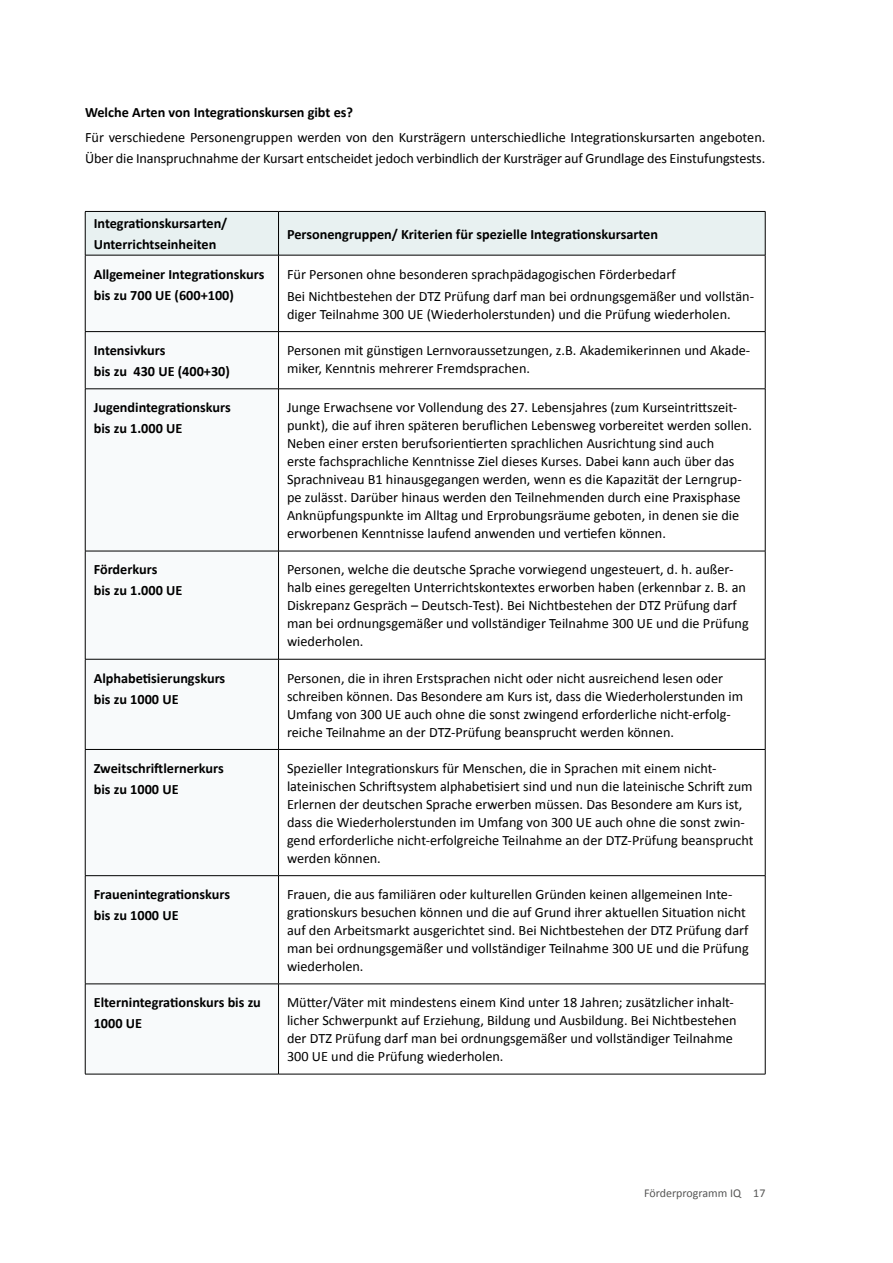
<style>
.page{position:relative;width:893px;height:1263px;background:#fff}
.page>*{position:absolute;margin:0;border:0;box-sizing:border-box;transform-origin:0 0}
.t1{font:14.25px/18px "Calibri";color:#000}
.t2{font:700 14.25px/21px "Calibri";color:#000}
.t3{font:12px "Calibri";color:#575756}
</style>
<div class="page">
<div style="left:86px;top:212px;width:679px;height:43px;background:#e8f1f1"></div>
<svg style="left:86px;top:332px;width:192px;height:742px"></svg>
<hr style="left:85px;top:211px;width:194px;height:1px;background:#000">
<hr style="left:85px;top:212px;width:1px;height:43px;background:#000">
<hr style="left:279px;top:211px;width:486px;height:1px;background:#000">
<hr style="left:278px;top:212px;width:1px;height:43px;background:#000">
<hr style="left:765px;top:212px;width:1px;height:43px;background:#000">
<hr style="left:85px;top:255px;width:194px;height:1px;background:#000">
<hr style="left:85px;top:255px;width:1px;height:76px;background:#000">
<hr style="left:279px;top:255px;width:486px;height:1px;background:#000">
<hr style="left:278px;top:255px;width:1px;height:76px;background:#000">
<hr style="left:765px;top:255px;width:1px;height:76px;background:#000">
<hr style="left:85px;top:331px;width:194px;height:1px;background:#000">
<hr style="left:85px;top:332px;width:1px;height:57px;background:#000">
<hr style="left:279px;top:331px;width:486px;height:1px;background:#000">
<hr style="left:278px;top:332px;width:1px;height:57px;background:#000">
<hr style="left:765px;top:332px;width:1px;height:57px;background:#000">
<hr style="left:85px;top:389px;width:194px;height:1px;background:#000">
<hr style="left:85px;top:389px;width:1px;height:162px;background:#000">
<hr style="left:279px;top:389px;width:486px;height:1px;background:#000">
<hr style="left:278px;top:389px;width:1px;height:162px;background:#000">
<hr style="left:765px;top:389px;width:1px;height:162px;background:#000">
<hr style="left:85px;top:551px;width:194px;height:1px;background:#000">
<hr style="left:85px;top:551px;width:1px;height:108px;background:#000">
<hr style="left:279px;top:551px;width:486px;height:1px;background:#000">
<hr style="left:278px;top:551px;width:1px;height:108px;background:#000">
<hr style="left:765px;top:551px;width:1px;height:108px;background:#000">
<hr style="left:85px;top:659px;width:194px;height:1px;background:#000">
<hr style="left:85px;top:659px;width:1px;height:90px;background:#000">
<hr style="left:279px;top:659px;width:486px;height:1px;background:#000">
<hr style="left:278px;top:659px;width:1px;height:90px;background:#000">
<hr style="left:765px;top:659px;width:1px;height:90px;background:#000">
<hr style="left:85px;top:749px;width:194px;height:1px;background:#000">
<hr style="left:85px;top:750px;width:1px;height:125px;background:#000">
<hr style="left:279px;top:749px;width:486px;height:1px;background:#000">
<hr style="left:278px;top:750px;width:1px;height:125px;background:#000">
<hr style="left:765px;top:750px;width:1px;height:125px;background:#000">
<hr style="left:85px;top:875px;width:194px;height:1px;background:#000">
<hr style="left:85px;top:876px;width:1px;height:108px;background:#000">
<hr style="left:279px;top:875px;width:486px;height:1px;background:#000">
<hr style="left:278px;top:876px;width:1px;height:108px;background:#000">
<hr style="left:765px;top:876px;width:1px;height:108px;background:#000">
<hr style="left:85px;top:984px;width:194px;height:1px;background:#000">
<hr style="left:85px;top:984px;width:1px;height:90px;background:#000">
<hr style="left:279px;top:984px;width:486px;height:1px;background:#000">
<hr style="left:278px;top:984px;width:1px;height:90px;background:#000">
<hr style="left:765px;top:984px;width:1px;height:90px;background:#000">
<hr style="left:85px;top:1074px;width:194px;height:1px;background:#000">
<hr style="left:279px;top:1074px;width:486px;height:1px;background:#000">
<p class="t2" style="left:85px;top:102px;width:270px">Welche Arten von Integrationskursen gibt es?</p>
<p class="t1" style="left:85px;top:127px;width:682px;line-height:21px">Für verschiedene Personengruppen werden von den Kursträgern unterschiedliche Integrationskursarten angeboten.<br>Über die Inanspruchnahme der Kursart entscheidet jedoch verbindlich der Kursträger auf Grundlage des Einstufungstests.</p>
<p class="t2" style="left:94px;top:213px;width:135px">Integrationskursarten/<br>Unterrichtseinheiten</p>
<p class="t2" style="left:287px;top:223px;width:373px">Personengruppen/ Kriterien für spezielle Integrationskursarten</p>
<p class="t2" style="left:94px;top:263px;width:172px">Allgemeiner Integrationskurs bis zu 700 UE (600+100)</p>
<p class="t1" style="left:287px;top:263px;width:468px;line-height:22.2px">Für Personen ohne besonderen sprachpädagogischen Förderbedarf<br>Bei Nichtbestehen der DTZ Prüfung darf man bei ordnungsgemäßer und vollstän-</p>
<p class="t1" style="left:287px;top:305px;width:445px">diger Teilnahme 300 UE (Wiederholerstunden) und die Prüfung wiederholen.</p>
<p class="t2" style="left:94px;top:340px;width:138px">Intensivkurs<br>bis zu 430 UE (400+30)</p>
<p class="t1" style="left:287px;top:341px;width:465px">Personen mit günstigen Lernvoraussetzungen, z.B. Akademikerinnen und Akade&shy;miker, Kenntnis mehrerer Fremdsprachen.</p>
<p class="t2" style="left:94px;top:397px;width:139px">Jugendintegrationskurs bis zu 1.000 UE</p>
<p class="t1" style="left:287px;top:399px;width:467px">Junge Erwachsene vor Vollendung des 27. Lebensjahres (zum Kurseintrittszeit&shy;punkt), die auf ihren späteren beruflichen Lebensweg vorbereitet werden sollen.<br>Neben einer ersten berufsorientierten sprachlichen Ausrichtung sind auch<br>erste fachsprachliche Kenntnisse Ziel dieses Kurses. Dabei kann auch über das Sprachniveau B1 hinausgegangen werden, wenn es die Kapazität der Lerngrup&shy;pe zulässt. Darüber hinaus werden den Teilnehmenden durch eine Praxisphase Anknüpfungspunkte im Alltag und Erprobungsräume geboten, in denen sie die erworbenen Kenntnisse laufend anwenden und vertiefen können.</p>
<p class="t2" style="left:94px;top:559px;width:90px">Förderkurs<br>bis zu 1.000 UE</p>
<p class="t1" style="left:287px;top:561px;width:463px">Personen, welche die deutsche Sprache vorwiegend ungesteuert, d. h. außer&shy;halb eines geregelten Unterrichtskontextes erworben haben (erkennbar z. B. an Diskrepanz Gespräch – Deutsch-Test). Bei Nichtbestehen der DTZ Prüfung darf man bei ordnungsgemäßer und vollständiger Teilnahme 300 UE und die Prüfung wiederholen.</p>
<p class="t2" style="left:94px;top:667px;width:133px">Alphabetisierungskurs bis zu 1000 UE</p>
<p class="t1" style="left:287px;top:669px;width:458px">Personen, die in ihren Erstsprachen nicht oder nicht ausreichend lesen oder schreiben können. Das Besondere am Kurs ist, dass die Wiederholerstunden im Umfang von 300 UE auch ohne die sonst zwingend erforderliche nicht-erfolg&shy;reiche Teilnahme an der DTZ-Prüfung beansprucht werden können.</p>
<p class="t2" style="left:94px;top:758px;width:132px">Zweitschriftlernerkurs bis zu 1000 UE</p>
<p class="t1" style="left:287px;top:759px;width:468px">Spezieller Integrationskurs für Menschen, die in Sprachen mit einem nicht&shy;lateinischen Schriftsystem alphabetisiert sind und nun die lateinische Schrift zum Erlernen der deutschen Sprache erwerben müssen. Das Besondere am Kurs ist, dass die Wiederholerstunden im Umfang von 300 UE auch ohne die sonst zwin&shy;gend erforderliche nicht-erfolgreiche Teilnahme an der DTZ-Prüfung beansprucht werden können.</p>
<p class="t2" style="left:94px;top:884px;width:138px">Frauenintegrationskurs bis zu 1000 UE</p>
<p class="t1" style="left:287px;top:885px;width:463px">Frauen, die aus familiären oder kulturellen Gründen keinen allgemeinen Inte&shy;grationskurs besuchen können und die auf Grund ihrer aktuellen Situation nicht auf den Arbeitsmarkt ausgerichtet sind. Bei Nichtbestehen der DTZ Prüfung darf man bei ordnungsgemäßer und vollständiger Teilnahme 300 UE und die Prüfung wiederholen.</p>
<p class="t2" style="left:94px;top:992px;width:169px">Elternintegrationskurs bis zu<br>1000 UE</p>
<p class="t1" style="left:287px;top:993px;width:451px">Mütter/Väter mit mindestens einem Kind unter 18 Jahren; zusätzlicher inhalt&shy;licher Schwerpunkt auf Erziehung, Bildung und Ausbildung. Bei Nichtbestehen der DTZ Prüfung darf man bei ordnungsgemäßer und vollständiger Teilnahme 300 UE und die Prüfung wiederholen.</p>
<p class="t3" style="left:644px;top:1185px;width:123px">Förderprogramm IQ 17</p>
</div>
